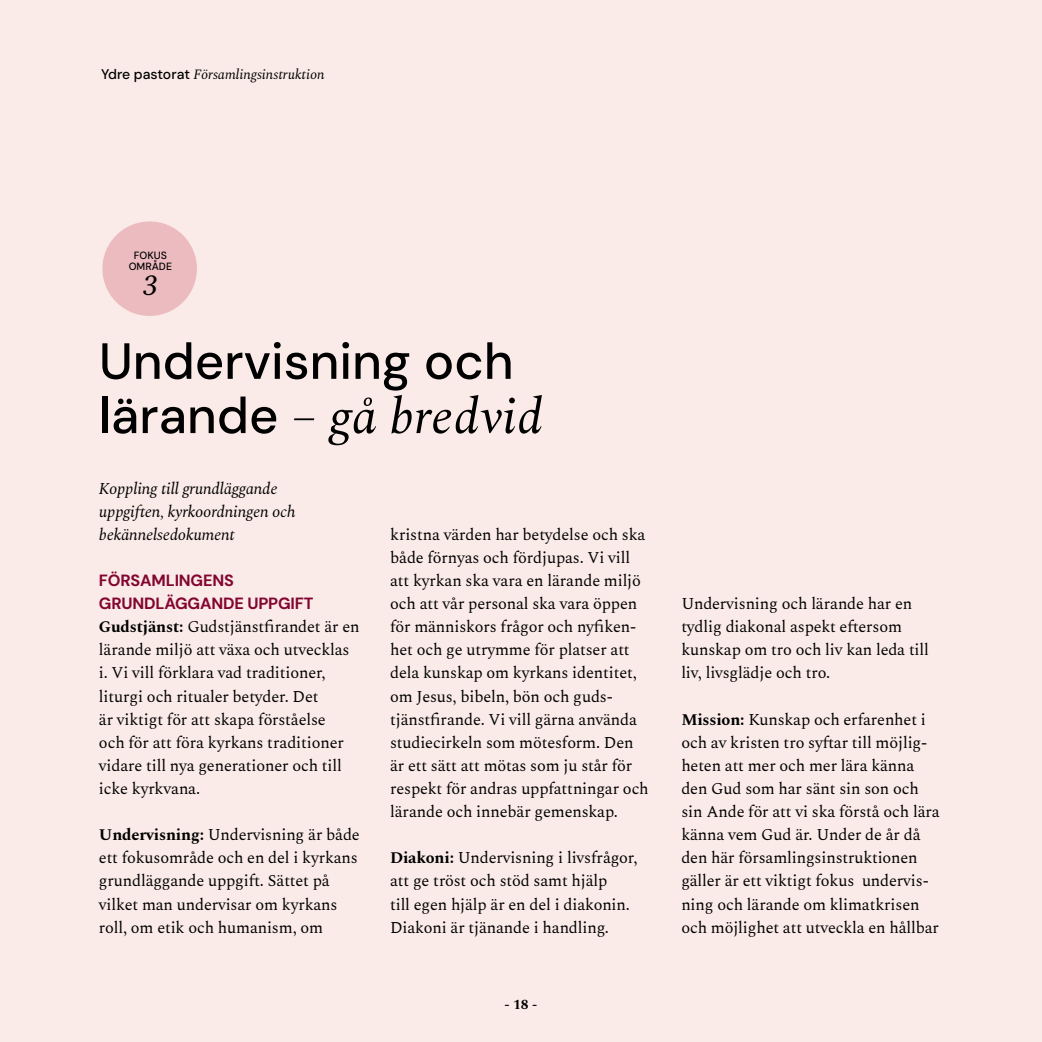
<style>
.page{position:relative;width:1042px;height:1042px;background:#faebe8}
.page>*{position:absolute;margin:0;border:0;box-sizing:border-box;transform-origin:0 0}
.Rubrik{font:50.75px/54.2px "DM Sans 9 pt";color:#000}
.Rubrik-2{font:italic 500 29.05px "Spectral";color:#000}
.Bröd{font:16.28px/23.1px "Spectral";letter-spacing:-.01em;color:#000}
.Bröd-2{font:italic 16.28px/23.1px "Spectral";letter-spacing:-.01em;color:#000}
.Mellanrubrik{font:16.28px/23.1px "DM Sans 9 pt";letter-spacing:-.01em;color:#830531}
.t1{font:italic 14px "Spectral";color:#000}
.t2{font:700 14px "Spectral";color:#000}
.Rubrik-3{font:10.5px/10.5px "DM Sans 9 pt";color:#000;text-align:center}
.s1{font-family:"DM Sans 9 pt";font-style:normal}
.s2{font-family:"Spectral";font-style:italic}
.s3{font-weight:700}
</style>
<div class="page">
<div style="left:102px;top:221px;width:95px;height:95px;background:#ebbbbf;border-radius:50%"></div>
<p class="t1" style="left:101px;top:64px;width:225px"><span class="s1">Ydre pastorat</span> Församlingsinstruktion</p>
<p class="Rubrik-3" style="left:129px;top:250px;width:45px">FOKUS<br>OMRÅDE</p>
<p class="Rubrik-2" style="left:143px;top:264px;width:17px">3</p>
<p class="Rubrik" style="left:99px;top:334px;width:445px">Undervisning och lärande <span class="s2">– gå bredvid</span></p>
<p class="Bröd-2" style="left:99px;top:475px;width:198px">Koppling till grundläggande uppgiften, kyrkoordningen och bekännelsedokument</p>
<p class="Mellanrubrik" style="left:99px;top:569px;width:216px">FÖRSAMLINGENS<br>GRUNDLÄGGANDE UPPGIFT</p>
<p class="Bröd" style="left:99px;top:614px;width:262px"><span class="s3">Gudstjänst:</span> Gudstjänstfirandet är en lärande miljö att växa och utvecklas i. Vi vill förklara vad traditioner, liturgi och ritualer betyder. Det<br>är viktigt för att skapa förståelse<br>och för att föra kyrkans traditioner vidare till nya generationer och till icke kyrkvana.</p>
<p class="Bröd" style="left:99px;top:822px;width:262px"><span class="s3">Undervisning:</span> Undervisning är både ett fokusområde och en del i kyrkans grundläggande uppgift. Sättet på vilket man undervisar om kyrkans roll, om etik och humanism, om</p>
<p class="Bröd" style="left:390px;top:522px;width:260px">kristna värden har betydelse och ska både förnyas och fördjupas. Vi vill att kyrkan ska vara en lärande miljö och att vår personal ska vara öppen för människors frågor och nyfiken&shy;het och ge utrymme för platser att dela kunskap om kyrkans identitet, om Jesus, bibeln, bön och guds&shy;tjänstfirande. Vi vill gärna använda studiecirkeln som mötesform. Den är ett sätt att mötas som ju står för respekt för andras uppfattningar och lärande och innebär gemenskap.</p>
<p class="Bröd" style="left:390px;top:845px;width:249px"><span class="s3">Diakoni:</span> Undervisning i livsfrågor, att ge tröst och stöd samt hjälp<br>till egen hjälp är en del i diakonin.<br>Diakoni är tjänande i handling.</p>
<p class="t2" style="left:504px;top:993px;width:35px">- 18 -</p>
<p class="Bröd" style="left:681px;top:591px;width:249px">Undervisning och lärande har en tydlig diakonal aspekt eftersom kunskap om tro och liv kan leda till liv, livsglädje och tro.</p>
<p class="Bröd" style="left:681px;top:706px;width:260px"><span class="s3">Mission:</span> Kunskap och erfarenhet i och av kristen tro syftar till möjlig&shy;heten att mer och mer lära känna den Gud som har sänt sin son och sin Ande för att vi ska förstå och lära känna vem Gud är. Under de år då den här församlingsinstruktionen gäller är ett viktigt fokus undervis&shy;ning och lärande om klimatkrisen och möjlighet att utveckla en hållbar</p>
</div>
